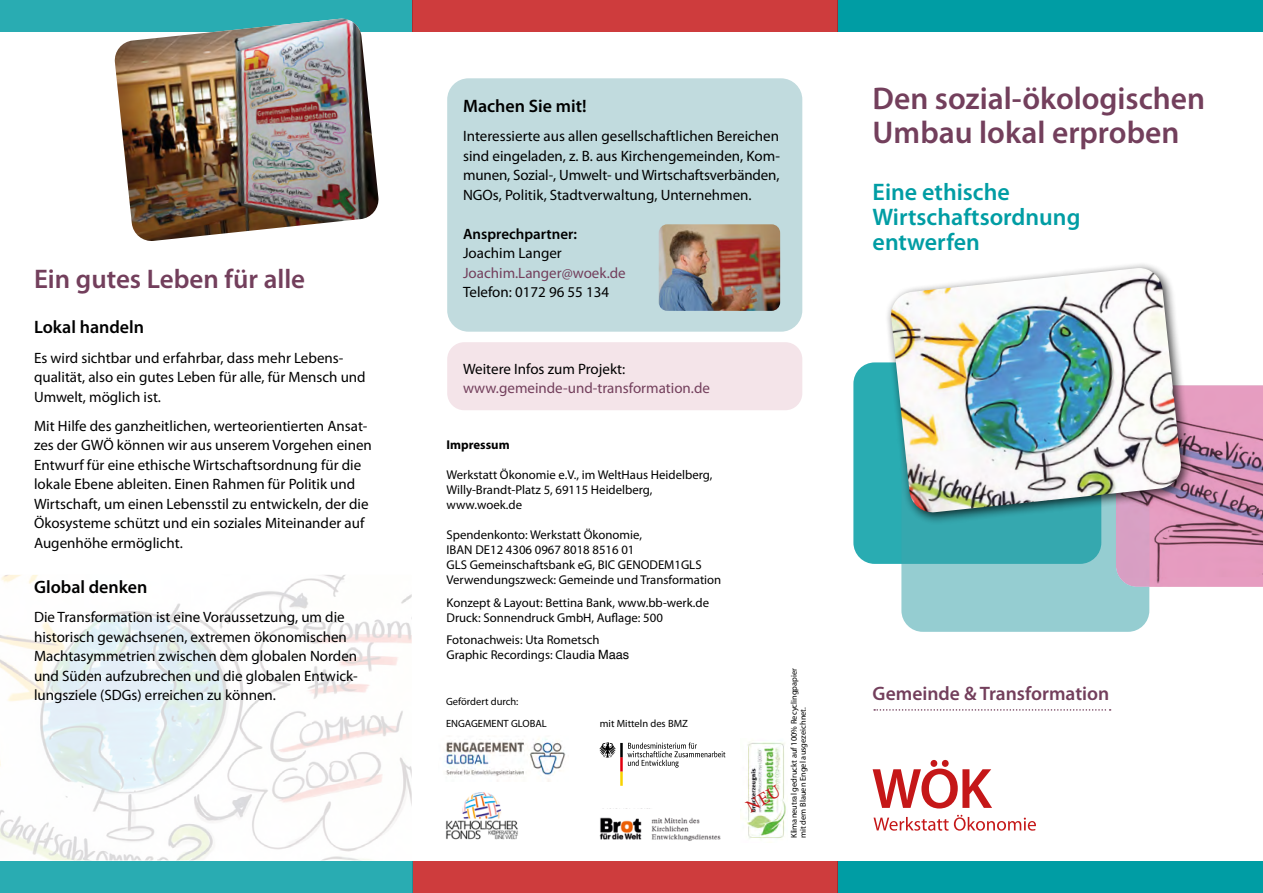
<style>
.page{position:relative;width:1263px;height:893px;background:#fff}
.page>*{position:absolute;margin:0;border:0;box-sizing:border-box;transform-origin:0 0}
.t1{font:600 31.5px/33.9px "Myriad Pro";color:#733f5c}
.t2{font:600 27px "Myriad Pro";color:#733f5c}
.t3{font:600 24px/25.5px "Myriad Pro";color:#009da4}
.t4{font:600 19.5px "Myriad Pro";color:#733f5c}
.t5{font:600 18px "Myriad Pro";color:#000}
.t6{font:15px/19.5px "Myriad Pro";color:#000}
.t7{font:15px "Myriad Pro";color:#733f5c}
.t8{font:600 15px "Myriad Pro";color:#000}
.t9{font:12.75px/15px "Myriad Pro";color:#000}
.t10{font:700 12.75px "Myriad Pro";color:#000}
.t11{font:10.5px/21.6px "Myriad Pro";color:#000}
.t12{font:8.4px/9px "Myriad Pro";color:#000}
.s1{font-family:"Helvetica"}
</style>
<div class="page">
<svg style="left:0;top:575px;width:412px;height:286px"></svg>
<div style="left:853px;top:362px;width:248px;height:202px;background:#29acb2;border-radius:21px"></div>
<svg style="left:901px;top:430px;width:248px;height:202px;fill:#95cdd1"></svg>
<div style="left:838px;top:0;width:425px;height:32px;background:#009da4"></div>
<div style="left:0;top:0;width:412px;height:32px;background:#29acb2"></div>
<div style="left:412px;top:0;width:426px;height:32px;background:#ce3c3d"></div>
<svg style="left:873px;top:815px;width:163px;height:16px"></svg>
<svg style="left:873px;top:760px;width:119px;height:48px"></svg>
<div style="left:838px;top:861px;width:425px;height:32px;background:#009da4"></div>
<div style="left:412px;top:861px;width:426px;height:32px;background:#ce3c3d"></div>
<div style="left:0;top:861px;width:412px;height:32px;background:#29acb2"></div>
<div style="left:447px;top:78px;width:355px;height:254px;background:#c1dbde;border-radius:21px"></div>
<img style="left:444px;top:739px;width:122px;height:42px">
<img style="left:446px;top:792px;width:72px;height:48px">
<img style="left:599px;top:817px;width:122px;height:24px">
<svg style="left:599px;top:742px;width:126px;height:44px"></svg>
<img style="left:659px;top:224px;width:121px;height:87px">
<img style="left:747px;top:742px;width:39px;height:97px">
<div style="left:447px;top:342px;width:355px;height:68px;background:#f4e4e9;border-radius:17px"></div>
<svg style="left:874px;top:709px;width:236px;height:2px"></svg>
<img style="left:1116px;top:385px;width:147px;height:202px">
<div style="left:885px;top:262px;width:309px;height:263px;background:#000;opacity:.75"></div>
<img style="left:890px;top:268px;width:292px;height:245px">
<img style="left:114px;top:19px;width:265px;height:222px">
<svg style="left:747px;top:785px;width:35px;height:28px"></svg>
<h2 class="t2" style="left:34px;top:262px;width:273px">Ein gutes Leben für alle</h2>
<p class="t5" style="left:34px;top:316px;width:112px">Lokal handeln</p>
<p class="t6" style="left:34px;top:348px;width:333px">Es wird sichtbar und erfahrbar, dass mehr Lebens&shy;qualität, also ein gutes Leben für alle, für Mensch und<br>Umwelt, möglich ist.</p>
<p class="t6" style="left:34px;top:416px;width:339px">Mit Hilfe des ganzheitlichen, werteorientierten Ansat&shy;zes der GWÖ können wir aus unserem Vorgehen einen Entwurf für eine ethische Wirtschaftsordnung für die lokale Ebene ableiten. Einen Rahmen für Politik und Wirtschaft, um einen Lebensstil zu entwickeln, der die Ökosysteme schützt und ein soziales Miteinander auf Augenhöhe ermöglicht.</p>
<p class="t5" style="left:34px;top:575px;width:115px">Global denken</p>
<p class="t6" style="left:34px;top:607px;width:325px">Die Transformation ist eine Voraussetzung, um die historisch gewachsenen, extremen ökonomischen Machtasymmetrien zwischen dem globalen Norden und Süden aufzubrechen und die globalen Entwick&shy;lungsziele (SDGs) erreichen zu können.</p>
<p class="t5" style="left:463px;top:94px;width:125px">Machen Sie mit!</p>
<p class="t6" style="left:463px;top:126px;width:318px;text-align:justify">Interessierte aus allen gesellschaftlichen Bereichen sind eingeladen, z. B. aus Kirchengemeinden, Kom&shy;munen, Sozial-, Umwelt- und Wirtschaftsverbänden, NGOs, Politik, Stadtverwaltung, Unternehmen.</p>
<p class="t8" style="left:463px;top:224px;width:115px">Ansprechpartner:</p>
<p class="t6" style="left:463px;top:243px;width:100px">Joachim Langer</p>
<p class="t7" style="left:463px;top:263px;width:164px">Joachim.Langer@woek.de</p>
<p class="t6" style="left:463px;top:282px;width:148px">Telefon: 0172 96 55 134</p>
<p class="t6" style="left:463px;top:359px;width:164px">Weitere Infos zum Projekt:</p>
<p class="t7" style="left:463px;top:379px;width:248px">www.gemeinde-und-transformation.de</p>
<p class="t10" style="left:446px;top:436px;width:65px">Impressum</p>
<p class="t9" style="left:446px;top:467px;width:267px">Werkstatt Ökonomie e.V., im WeltHaus Heidelberg,<br>Willy-Brandt-Platz 5, 69115 Heidelberg, www.woek.de</p>
<p class="t9" style="left:446px;top:527px;width:276px">Spendenkonto: Werkstatt Ökonomie,<br>IBAN DE12 4306 0967 8018 8516 01<br>GLS Gemeinschaftsbank eG, BIC GENODEM1GLS Verwendungszweck: Gemeinde und Transformation</p>
<p class="t9" style="left:446px;top:595px;width:264px">Konzept &amp; Layout: Bettina Bank, www.bb-werk.de<br>Druck: Sonnendruck GmbH, Auflage: 500</p>
<p class="t9" style="left:446px;top:632px;width:184px">Fotonachweis: Uta Rometsch<br>Graphic Recordings: Claudia <span class="s1">Maas</span></p>
<p class="t11" style="left:446px;top:691px;width:102px">Gefördert durch:<br>ENGAGEMENT GLOBAL</p>
<p class="t11" style="left:600px;top:712px;width:90px">mit Mitteln des BMZ</p>
<p class="t12" style="left:789px;top:838px;width:172px;rotate:-90deg">Klimaneutral gedruckt auf 100% Recyclingpapier mit dem Blauen Engel ausgezeichnet.</p>
<h1 class="t1" style="left:873px;top:80px;width:334px">Den sozial-ökologischen<br>Umbau lokal erproben</h1>
<h3 class="t3" style="left:873px;top:178px;width:209px">Eine ethische<br>Wirtschaftsordnung entwerfen</h3>
<h3 class="t4" style="left:873px;top:681px;width:238px">Gemeinde &amp; Transformation</h3>
</div>
